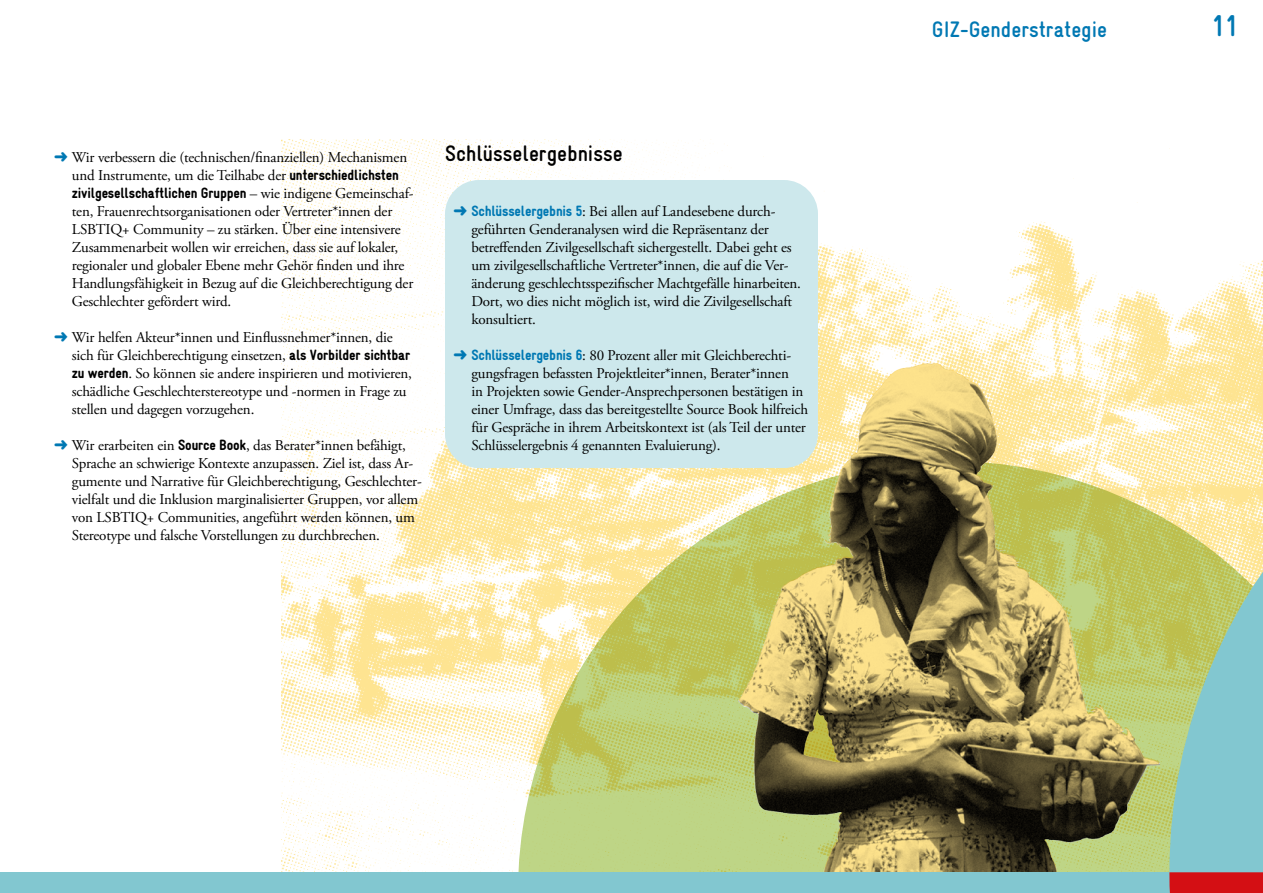
<style>
.page{position:relative;width:1263px;height:893px;background:#fff}
.page>*{position:absolute;margin:0;border:0;box-sizing:border-box;transform-origin:0 0}
.t1{font:700 30px "Gravur Condensed";color:#0078b3}
.t2{font:700 condensed 22.5px "Gravur";color:#000}
.t3{font:700 22.5px "Gravur Condensed";color:#0078b3}
.t4{font:15px/18px "Adobe Garamond Pro";letter-spacing:-.01em;color:#000}
.t5{font:900 15px "Gravur Condensed";letter-spacing:-.01em;color:#000}
.s1{color:#0078b3}
.s2{font-family:"Gravur Condensed";font-weight:900}
.s3{font-family:"Adobe Garamond Pro";font-weight:400}
.s4{font-family:"Gravur Condensed";font-weight:900;color:#0078b3}
</style>
<div class="page">
<img style="left:282px;top:140px;width:980px;height:732px">
<svg style="left:518px;top:461px;width:651px;height:411px"></svg>
<svg style="left:739px;top:363px;width:420px;height:509px"></svg>
<div style="left:445px;top:180px;width:373px;height:288px;background:#cde8ec;border-radius:34px"></div>
<svg style="left:1169px;top:340px;width:94px;height:532px"></svg>
<div style="left:0;top:872px;width:1263px;height:21px;background:#82c7d0"></div>
<div style="left:1169px;top:872px;width:94px;height:21px;background:#d40f14"></div>
<p class="t4" style="left:72px;top:149px;width:337px;text-indent:-18px"><span class="s1">➜</span> Wir verbessern die (technischen/finanziellen) Mechanismen und Instrumente, um die Teilhabe der <span class="s2">unterschiedlichsten</span></p>
<p class="t5" style="left:72px;top:185px;width:343px">zivilgesellschaftlichen Gruppen <span class="s3">– wie indigene Gemeinschaf-</span></p>
<p class="t4" style="left:72px;top:203px;width:343px">ten, Frauenrechtsorganisationen oder Vertreter*innen der LSBTIQ+ Community – zu stärken. Über eine intensivere Zusammenarbeit wollen wir erreichen, dass sie auf lokaler, regionaler und globaler Ebene mehr Gehör finden und ihre Handlungsfähigkeit in Bezug auf die Gleichberechtigung der Geschlechter gefördert wird.</p>
<p class="t4" style="left:72px;top:329px;width:342px;text-indent:-18px"><span class="s1">➜</span> Wir helfen Akteur*innen und Einflussnehmer*innen, die sich für Gleichberechtigung einsetzen, <span class="s2">als Vorbilder sichtbar zu werden</span>. So können sie andere inspirieren und motivieren, schädliche Geschlechterstereotype und -normen in Frage zu stellen und dagegen vorzugehen.</p>
<p class="t4" style="left:72px;top:437px;width:351px;text-indent:-18px"><span class="s1">➜</span> Wir erarbeiten ein <span class="s2">Source Book</span>, das Berater*innen befähigt, Sprache an schwierige Kontexte anzupassen. Ziel ist, dass Ar&shy;gumente und Narrative für Gleichberechtigung, Geschlechter&shy;vielfalt und die Inklusion marginalisierter Gruppen, vor allem von LSBTIQ+ Communities, angeführt werden können, um Stereotype und falsche Vorstellungen zu durchbrechen.</p>
<h2 class="t2" style="left:445px;top:141px;width:179px">Schlüsselergebnisse</h2>
<p class="t4" style="left:471px;top:203px;width:331px;text-indent:-18px"><span class="s1">➜</span> <span class="s4">Schlüsselergebnis 5</span>: Bei allen auf Landesebene durch&shy;geführten Genderanalysen wird die Repräsentanz der betreffenden Zivilgesellschaft sichergestellt. Dabei geht es um zivilgesellschaftliche Vertreter*innen, die auf die Ver&shy;änderung geschlechtsspezifischer Machtgefälle hinarbeiten.<br>Dort, wo dies nicht möglich ist, wird die Zivilgesellschaft konsultiert.</p>
<p class="t4" style="left:471px;top:347px;width:338px;text-indent:-18px"><span class="s1">➜</span> <span class="s4">Schlüsselergebnis 6</span>: 80 Prozent aller mit Gleichberechti&shy;gungsfragen befassten Projektleiter*innen, Berater*innen<br>in Projekten sowie Gender-Ansprechpersonen bestätigen in einer Umfrage, dass das bereitgestellte Source Book hilfreich für Gespräche in ihrem Arbeitskontext ist (als Teil der unter Schlüsselergebnis 4 genannten Evaluierung).</p>
<h2 class="t3" style="left:932px;top:17px;width:177px">GIZ-Genderstrategie</h2>
<h1 class="t1" style="left:1211px;top:9px;width:28px">11</h1>
</div>
